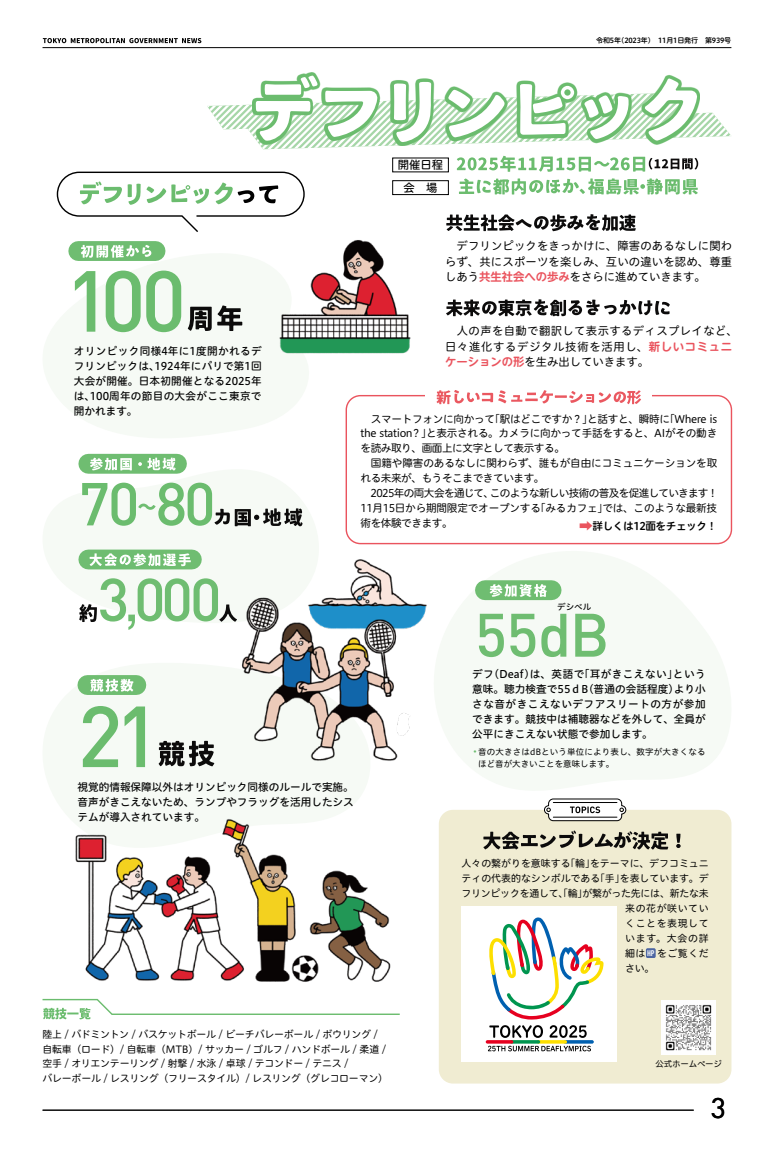
<style>
.page{position:relative;width:774px;height:1163px;background:#fff}
.page>*{position:absolute;margin:0;border:0;box-sizing:border-box;transform-origin:0 0}
.t1{font:500 26.2px "Futura Std";color:#000}
.t2{font:11.3px/15.6px "Hiragino UD Sans R Std N W4";letter-spacing:.015em;color:#000;text-align:justify}
.t3{font:11.3px/15.6px "Hiragino UD Sans R Std N W4";letter-spacing:.035em;color:#000}
.t4{font:11.3px/22.7px "Hiragino UD Sans R Std N W5";color:#000;text-align:center}
.t5{font:10.6px/14.9px "Hiragino UD Sans R Std N W5";color:#000;text-align:justify}
.t6{font:10.6px/14.9px "Hiragino UD Sans R Std N W4";letter-spacing:-.025em;color:#000}
.t7{font:10.6px "Hiragino UD Sans R Std N W6";letter-spacing:-.04em;color:#000}
.t8{font:9.9px/14.9px "Hiragino UD Sans R Std N W4";letter-spacing:-.015em;color:#000}
.t9{font:9.9px "Hiragino UD Sans R Std N W4";letter-spacing:.06em;color:#000}
.t10{font:8.5px/12.1px "Hiragino UD Sans R Std N W4";letter-spacing:.02em;color:#000}
.t11{font:8.5px "Hiragino UD Sans R Std N W4";letter-spacing:-.025em;color:#000}
.t12{font:8.5px "Hiragino UD Sans R Std N W5";color:#000}
.t13{font:7.1px "Hiragino UD Sans R Std W6";letter-spacing:-.025em;color:#000}
.s1{font-family:"UD Shin M Go Pro De";font-weight:700;color:#ea545e}
.s2{font-family:"Koz Min Pr 6 N";font-size:13.8px;color:#ea545e}
.s3{font-size:11.9px;color:#6bbc6e}
.s4{font-family:"DINOT";font-weight:700;font-stretch:condensed;font-size:8.1px;color:#fff}
</style>
<div class="page">
<svg style="left:434px;top:543px;width:289px;height:115px;fill:#f6faf5"></svg>
<svg style="left:77px;top:675px;width:138px;height:93px;fill:#f6faf5"></svg>
<svg style="left:78px;top:466px;width:124px;height:104px;fill:#f6faf5"></svg>
<div style="left:346px;top:395px;width:386px;height:149px;border:1px solid #ea545e;border-radius:14px"></div>
<div style="left:425px;top:385px;width:227px;height:19px;background:#fff"></div>
<div style="left:439px;top:809px;width:292px;height:274px;background:#f0ecd2;border-radius:14px"></div>
<svg style="left:207px;top:76px;width:524px;height:73px"></svg>
<div style="left:57px;top:171px;width:248px;height:46px;border:1px solid #000;border-radius:22px"></div>
<svg style="left:80px;top:181px;width:198px;height:24px"></svg>
<div style="left:461px;top:906px;width:156px;height:155px;background:#fff"></div>
<svg style="left:488px;top:1045px;width:103px;height:6px"></svg>
<svg style="left:489px;top:917px;width:114px;height:120px"></svg>
<svg style="left:563px;top:1039px;width:31px;height:4px"></svg>
<svg style="left:537px;top:1039px;width:30px;height:4px"></svg>
<svg style="left:510px;top:1039px;width:30px;height:4px"></svg>
<svg style="left:486px;top:1039px;width:27px;height:4px"></svg>
<div style="left:646px;top:948px;width:10px;height:9px;background:#4d66a2;border-radius:2px"></div>
<svg style="left:446px;top:299px;width:224px;height:17px"></svg>
<svg style="left:436px;top:390px;width:205px;height:14px"></svg>
<svg style="left:43px;top:1014px;width:357px;height:5px"></svg>
<svg style="left:446px;top:214px;width:190px;height:17px"></svg>
<svg style="left:483px;top:830px;width:198px;height:19px"></svg>
<img style="left:662px;top:1000px;width:54px;height:53px">
<div style="left:78px;top:241px;width:78px;height:20px;background:#6fbd71"></div>
<svg style="left:188px;top:305px;width:54px;height:26px"></svg>
<svg style="left:75px;top:270px;width:106px;height:62px"></svg>
<svg style="left:81px;top:245px;width:71px;height:13px"></svg>
<div style="left:87px;top:675px;width:49px;height:19px;background:#6fbd71"></div>
<svg style="left:90px;top:678px;width:43px;height:13px"></svg>
<svg style="left:159px;top:740px;width:55px;height:26px"></svg>
<svg style="left:83px;top:706px;width:62px;height:61px"></svg>
<svg style="left:543px;top:798px;width:84px;height:23px"></svg>
<div style="left:88px;top:549px;width:104px;height:20px;background:#6fbd71"></div>
<svg style="left:79px;top:578px;width:142px;height:51px"></svg>
<svg style="left:90px;top:553px;width:101px;height:13px"></svg>
<div style="left:88px;top:454px;width:89px;height:19px;background:#6fbd71"></div>
<svg style="left:90px;top:457px;width:86px;height:13px"></svg>
<svg style="left:82px;top:482px;width:139px;height:44px"></svg>
<img style="left:42px;top:828px;width:358px;height:186px">
<img style="left:279px;top:240px;width:132px;height:114px">
<img style="left:221px;top:505px;width:213px;height:323px">
<div style="left:485px;top:580px;width:67px;height:20px;background:#6fbd71"></div>
<svg style="left:490px;top:584px;width:57px;height:12px"></svg>
<svg style="left:479px;top:613px;width:126px;height:44px"></svg>
<svg style="left:459px;top:178px;width:239px;height:16px"></svg>
<svg style="left:457px;top:156px;width:241px;height:16px"></svg>
<div style="left:392px;top:180px;width:57px;height:15px;border:1px solid #000"></div>
<hr style="left:43px;top:47px;width:688px;height:1px;background:#000">
<hr style="left:43px;top:1109px;width:651px;height:1px;background:#000">
<svg style="left:43px;top:38px;width:158px;height:5px"></svg>
<p class="t4" style="left:398px;top:153px;width:47px">開催日程会　場</p>
<p class="t13" style="left:596px;top:35px;width:137px">令和5年(2023年)　11月1日発行　第939号</p>
<p class="t5" style="left:74px;top:343px;width:189px">オリンピック同様4年に1度開かれるデフリンピックは、1924年にパリで第1回大会が開催。日本初開催となる2025年は、100周年の節目の大会がここ東京で開かれます。</p>
<p class="t2" style="left:445px;top:237px;width:289px">　デフリンピックをきっかけに、障害のあるなしに関わらず、共にスポーツを楽しみ、互いの違いを認め、尊重しあう<span class="s1">共生社会への歩み</span>をさらに進めていきます。</p>
<p class="t3" style="left:445px;top:322px;width:294px">　人の声を自動で翻訳して表示するディスプレイなど、日々進化するデジタル技術を活用し、<span class="s1">新しいコミュニケーションの形</span>を生み出していきます。</p>
<p class="t6" style="left:360px;top:410px;width:359px">　スマートフォンに向かって「駅はどこですか？」と話すと、瞬時に「Where is the station？」と表示される。カメラに向かって手話をすると、AIがその動きを読み取り、画面上に文字として表示する。<br>　国籍や障害のあるなしに関わらず、誰もが自由にコミュニケーションを取れる未来が、もうそこまできています。<br>　2025年の両大会を通じて、このような新しい技術の普及を促進していきます！11月15日から期間限定でオープンする「みるカフェ」では、このような最新技術を体験できます。</p>
<p class="t7" style="left:579px;top:517px;width:140px"><span class="s2">➡</span>詳しくは12面をチェック！</p>
<p class="t12" style="left:557px;top:600px;width:36px">デシベル</p>
<p class="t5" style="left:472px;top:666px;width:235px">デフ(Deaf)は、英語で「耳がきこえない」という意味。聴力検査で55ｄB(普通の会話程度)より小さな音がきこえないデフアスリートの方が参加できます。競技中は補聴器などを外して、全員が公平にきこえない状態で参加します。</p>
<p class="t10" style="left:478px;top:745px;width:229px;text-indent:-9px"><span class="s3">・</span>音の大きさはdBという単位により表し、数字が大きくなるほど音が大きいことを意味します。</p>
<p class="t5" style="left:77px;top:778px;width:278px">視覚的情報保障以外はオリンピック同様のルールで実施。音声がきこえないため、ランプやフラッグを活用したシステムが導入されています。</p>
<p class="t8" style="left:42px;top:1025px;width:347px">陸上 / バドミントン / バスケットボール / ビーチバレーボール / ボウリング /自転車（ロード）/ 自転車（MTB）/ サッカー / ゴルフ / ハンドボール / 柔道 /空手 / オリエンテーリング / 射撃 / 水泳 / 卓球 / テコンドー / テニス /<br>バレーボール / レスリング（フリースタイル）/ レスリング（グレコローマン）</p>
<p class="t8" style="left:461px;top:855px;width:249px">人々の繋がりを意味する「輪」をテーマに、デフコミュニ</p>
<p class="t8" style="left:461px;top:870px;width:249px">ティの代表的なシンボルである「手」を表しています。デ</p>
<p class="t8" style="left:461px;top:885px;width:249px">フリンピックを通して、「輪」が繋がった先には、新たな未</p>
<p class="t9" style="left:625px;top:900px;width:85px">来の花が咲いてい</p>
<p class="t9" style="left:625px;top:915px;width:85px">くことを表現して</p>
<p class="t8" style="left:625px;top:930px;width:85px">います。大会の詳</p>
<p class="t8" style="left:625px;top:944px;width:85px">細は<span class="s4">HP</span> をご覧くだ</p>
<p class="t8" style="left:625px;top:959px;width:31px">さい。</p>
<p class="t11" style="left:655px;top:1057px;width:68px">公式ホームページ</p>
<h1 class="t1" style="left:711px;top:1091px;width:17px">3</h1>
</div>
